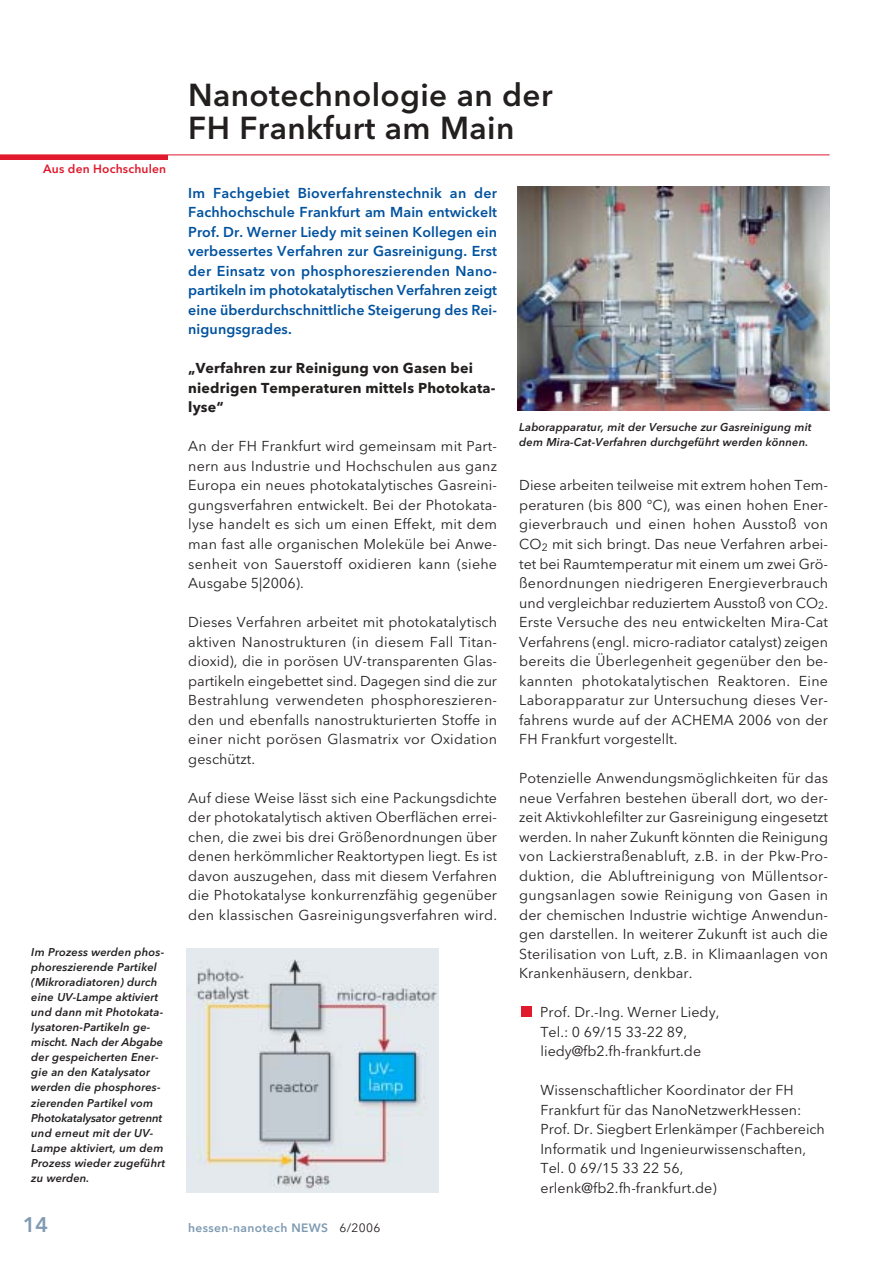
<style>
.page{position:relative;width:893px;height:1262px;background:#fff}
.page>*{position:absolute;margin:0;border:0;box-sizing:border-box;transform-origin:0 0}
.t1{font:600 31.5px/33px "Avenir Next LT Pro";letter-spacing:.01em;color:#231f1f}
.t2{font:600 21px "Avenir Next LT Pro";color:#7e9ab3}
.t3{font:14.25px/19.5px "Avenir Next LT Pro";letter-spacing:.005em;color:#231f1f;text-align:justify}
.t4{font:600 14.25px/19.5px "Avenir Next LT Pro";letter-spacing:.005em;color:#00529f;text-align:justify}
.t5{font:700 14.25px/19.5px "Avenir Next LT Pro";letter-spacing:.015em;color:#231f1f}
.t6{font:600 12px "Avenir Next LT Pro";letter-spacing:.03em;color:#7e9ab3}
.t7{font:600 12px "Avenir Next LT Pro";letter-spacing:.01em;color:#e0192d}
.t8{font:italic 600 11.25px/15px "Avenir Next LT Pro";letter-spacing:.01em;color:#231f1f}
.s1{font-weight:400;color:#231f1f}
</style>
<div class="page">
<hr style="left:0;top:154px;width:829px;height:1px;background:#e0192d">
<hr style="left:0;top:155px;width:168px;height:4px;background:#e0192d">
<div style="left:520px;top:1006px;width:11px;height:11px;background:#e0192d"></div>
<img style="left:187px;top:948px;width:251px;height:244px">
<img style="left:517px;top:186px;width:312px;height:225px">
<p class="t7" style="left:43px;top:164px;width:124px">Aus den Hochschulen</p>
<p class="t8" style="left:31px;top:946px;width:135px">Im Prozess werden phos&shy;phoreszierende Partikel (Mikroradiatoren) durch eine UV-Lampe aktiviert und dann mit Photokata&shy;lysatoren-Partikeln ge&shy;mischt. Nach der Abgabe der gespeicherten Ener&shy;gie an den Katalysator werden die phosphores&shy;zierenden Partikel vom<br>Photokatalysator getrennt und erneut mit der UV-<br>Lampe aktiviert, um dem<br>Prozess wieder zugeführt zu werden.</p>
<h1 class="t1" style="left:188px;top:82px;width:366px">Nanotechnologie an der<br>FH Frankfurt am Main</h1>
<p class="t4" style="left:188px;top:184px;width:310px">Im Fachgebiet Bioverfahrenstechnik an der Fachhochschule Frankfurt am Main entwickelt Prof. Dr. Werner Liedy mit seinen Kollegen ein verbessertes Verfahren zur Gasreinigung. Erst der Einsatz von phosphoreszierenden Nano&shy;partikeln im photokatalytischen Verfahren zeigt eine überdurchschnittliche Steigerung des Rei&shy;nigungsgrades.</p>
<p class="t5" style="left:188px;top:360px;width:309px">„Verfahren zur Reinigung von Gasen bei niedrigen Temperaturen mittels Photokata&shy;lyse“</p>
<p class="t3" style="left:188px;top:438px;width:310px">An der FH Frankfurt wird gemeinsam mit Part&shy;nern aus Industrie und Hochschulen aus ganz Europa ein neues photokatalytisches Gasreini&shy;gungsverfahren entwickelt. Bei der Photokata&shy;lyse handelt es sich um einen Effekt, mit dem man fast alle organischen Moleküle bei Anwe&shy;senheit von Sauerstoff oxidieren kann (siehe Ausgabe 5|2006).</p>
<p class="t3" style="left:188px;top:613px;width:310px">Dieses Verfahren arbeitet mit photokatalytisch aktiven Nanostrukturen (in diesem Fall Titan&shy;dioxid), die in porösen UV-transparenten Glas&shy;partikeln eingebettet sind. Dagegen sind die zur Bestrahlung verwendeten phosphoreszieren&shy;den und ebenfalls nanostrukturierten Stoffe in einer nicht porösen Glasmatrix vor Oxidation geschützt.</p>
<p class="t3" style="left:188px;top:789px;width:310px">Auf diese Weise lässt sich eine Packungsdichte der photokatalytisch aktiven Oberflächen errei&shy;chen, die zwei bis drei Größenordnungen über denen herkömmlicher Reaktortypen liegt. Es ist davon auszugehen, dass mit diesem Verfahren die Photokatalyse konkurrenzfähig gegenüber den klassischen Gasreinigungsverfahren wird.</p>
<p class="t8" style="left:519px;top:421px;width:294px">Laborapparatur, mit der Versuche zur Gasreinigung mit dem Mira-Cat-Verfahren durchgeführt werden können.</p>
<p class="t3" style="left:519px;top:477px;width:310px">Diese arbeiten teilweise mit extrem hohen Tem&shy;peraturen (bis 800 °C), was einen hohen Ener&shy;gieverbrauch und einen hohen Ausstoß von CO<sub>2</sub> mit sich bringt. Das neue Verfahren arbei&shy;tet bei Raumtemperatur mit einem um zwei Grö&shy;ßenordnungen niedrigeren Energieverbrauch und vergleichbar reduziertem Ausstoß von CO<sub>2</sub>.<br>Erste Versuche des neu entwickelten Mira-Cat Verfahrens (engl. micro-radiator catalyst) zeigen bereits die Überlegenheit gegenüber den be&shy;kannten photokatalytischen Reaktoren. Eine Laborapparatur zur Untersuchung dieses Ver&shy;fahrens wurde auf der ACHEMA 2006 von der FH Frankfurt vorgestellt.</p>
<p class="t3" style="left:519px;top:769px;width:310px">Potenzielle Anwendungsmöglichkeiten für das neue Verfahren bestehen überall dort, wo der&shy;zeit Aktivkohlefilter zur Gasreinigung eingesetzt werden. In naher Zukunft könnten die Reinigung von Lackierstraßenabluft, z.B. in der Pkw-Pro&shy;duktion, die Abluftreinigung von Müllentsor&shy;gungsanlagen sowie Reinigung von Gasen in der chemischen Industrie wichtige Anwendun&shy;gen darstellen. In weiterer Zukunft ist auch die Sterilisation von Luft, z.B. in Klimaanlagen von Krankenhäusern, denkbar.</p>
<p class="t3" style="left:540px;top:1003px;width:181px;text-align:left">Prof. Dr.-Ing. Werner Liedy,<br>Tel.: 0 69/15 33-22 89, liedy@fb2.fh-frankfurt.de</p>
<p class="t3" style="left:540px;top:1081px;width:286px;text-align:left">Wissenschaftlicher Koordinator der FH Frankfurt für das NanoNetzwerkHessen:<br>Prof. Dr. Siegbert Erlenkämper (Fachbereich Informatik und Ingenieurwissenschaften, Tel. 0 69/15 33 22 56, erlenk@fb2.fh-frankfurt.de)</p>
<h2 class="t2" style="left:23px;top:1216px;width:27px">14</h2>
<p class="t6" style="left:188px;top:1222px;width:194px">hessen-nanotech NEWS <span class="s1">6/2006</span></p>
</div>
